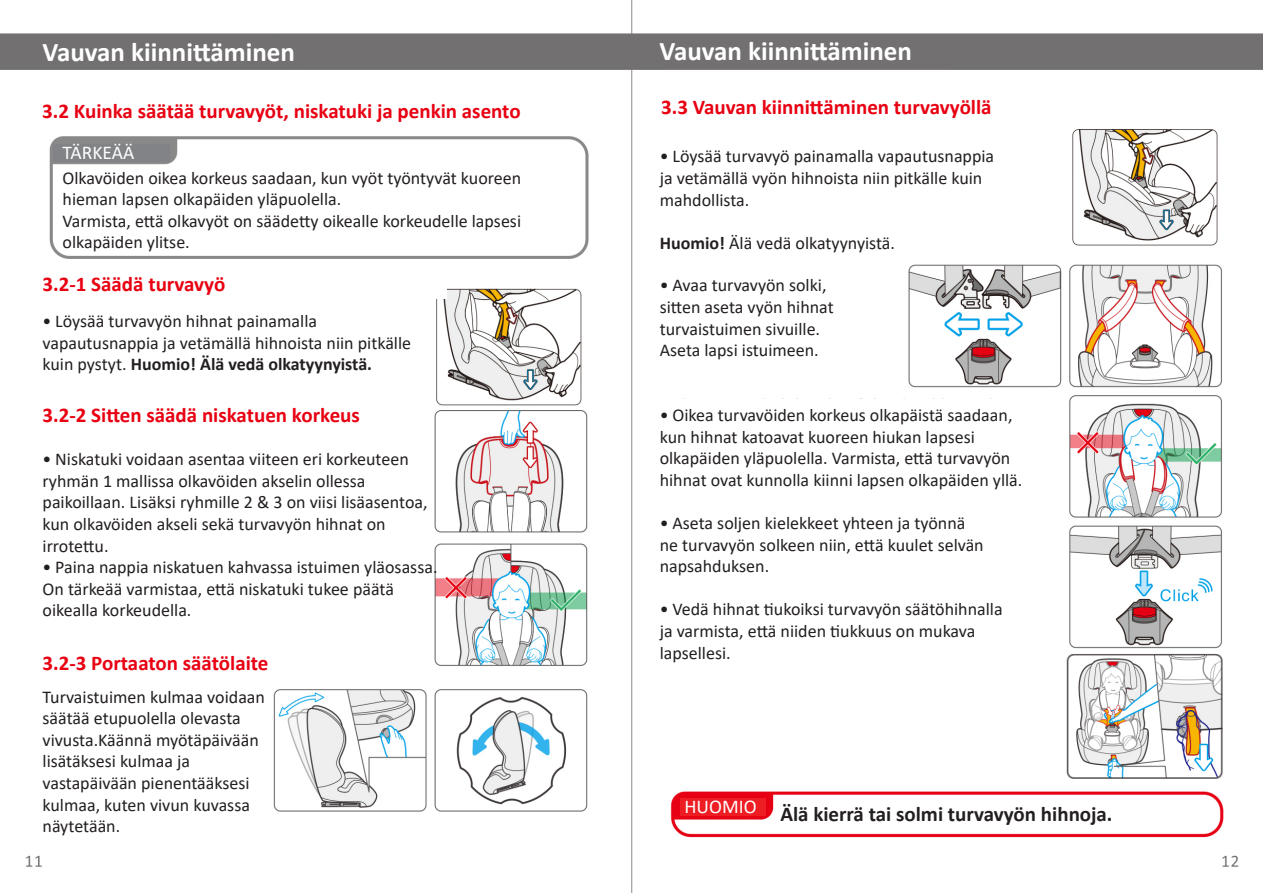
<style>
.page{position:relative;width:1263px;height:893px;background:#fff}
.page>*{position:absolute;margin:0;border:0;box-sizing:border-box;transform-origin:0 0}
.t1{font:700 27px "Calibri";color:#fff}
.t2{font:700 21px "Calibri";color:#e80012}
.t3{font:700 21px "Calibri";color:#231f20}
.t4{font:19.5px "Calibri";color:#fff}
.t5{font:18px/21.6px "Calibri";color:#231f20}
.s1{font-weight:700}
</style>
<div class="page">
<img style="left:0;top:0;width:1263px;height:893px">
<div style="left:43px;top:40px;width:266px;height:26px;background:#727071"></div>
<div style="left:664px;top:37px;width:285px;height:32px;background:#727071"></div>
<div style="left:680px;top:799px;width:86px;height:17px;background:#ee1d23"></div>
<div style="left:53px;top:144px;width:117px;height:17px;background:#818386"></div>
<div style="left:661px;top:99px;width:405px;height:26px;background:#fff"></div>
<div style="left:42px;top:97px;width:560px;height:32px;background:#fff"></div>
<div style="left:43px;top:273px;width:404px;height:26px;background:#fff"></div>
<div style="left:43px;top:403px;width:379px;height:26px;background:#fff"></div>
<div style="left:43px;top:660px;width:335px;height:26px;background:#fff"></div>
<div style="left:43px;top:688px;width:225px;height:162px;background:#fff"></div>
<div style="left:653px;top:399px;width:404px;height:330px;background:#fff"></div>
<div style="left:653px;top:264px;width:244px;height:105px;background:#fff"></div>
<div style="left:653px;top:131px;width:404px;height:105px;background:#fff"></div>
<div style="left:780px;top:798px;width:405px;height:27px;background:#fff"></div>
<div style="left:36px;top:429px;width:386px;height:217px;background:#fff"></div>
<div style="left:36px;top:305px;width:386px;height:90px;background:#fff"></div>
<div style="left:184px;top:149px;width:393px;height:100px;background:#fff"></div>
<div style="left:63px;top:170px;width:147px;height:79px;background:#fff"></div>
<p class="t1" style="left:43px;top:33px;width:254px">Vauvan kiinnittäminen</p>
<p class="t1" style="left:659px;top:32px;width:254px">Vauvan kiinnittäminen</p>
<p class="t2" style="left:42px;top:96px;width:480px">3.2 Kuinka säätää turvavyöt, niskatuki ja penkin asento</p>
<p class="t2" style="left:661px;top:92px;width:332px">3.3 Vauvan kiinnittäminen turvavyöllä</p>
<p class="t4" style="left:63px;top:139px;width:73px">TÄRKEÄÄ</p>
<p class="t5" style="left:63px;top:166px;width:460px">Olkavöiden oikea korkeus saadaan, kun vyöt työntyvät kuoreen hieman lapsen olkapäiden yläpuolella.</p>
<p class="t5" style="left:63px;top:210px;width:460px">Varmista, että olkavyöt on säädetty oikealle korkeudelle lapsesi olkapäiden ylitse.</p>
<p class="t2" style="left:43px;top:269px;width:184px">3.2-1 Säädä turvavyö</p>
<p class="t5" style="left:43px;top:310px;width:370px">• Löysää turvavyön hihnat painamalla vapautusnappia ja vetämällä hihnoista niin pitkälle kuin pystyt. <span class="s1">Huomio! Älä vedä olkatyynyistä.</span></p>
<p class="t2" style="left:43px;top:400px;width:319px">3.2-2 Sitten säädä niskatuen korkeus</p>
<p class="t5" style="left:43px;top:448px;width:387px">• Niskatuki voidaan asentaa viiteen eri korkeuteen ryhmän 1 mallissa olkavöiden akselin ollessa paikoillaan. Lisäksi ryhmille 2 &amp; 3 on viisi lisäasentoa, kun olkavöiden akseli sekä turvavyön hihnat on irrotettu.</p>
<p class="t5" style="left:43px;top:556px;width:396px">• Paina nappia niskatuen kahvassa istuimen yläosassa.<br>On tärkeää varmistaa, että niskatuki tukee päätä oikealla korkeudella.</p>
<p class="t2" style="left:43px;top:649px;width:227px">3.2-3 Portaaton säätölaite</p>
<p class="t5" style="left:43px;top:685px;width:224px">Turvaistuimen kulmaa voidaan säätää etupuolella olevasta vivusta.Käännä myötäpäivään lisätäksesi kulmaa ja vastapäivään pienentääksesi kulmaa, kuten vivun kuvassa näytetään.</p>
<p class="t5" style="left:660px;top:145px;width:336px">• Löysää turvavyö painamalla vapautusnappia ja vetämällä vyön hihnoista niin pitkälle kuin mahdollista.</p>
<p class="t5" style="left:660px;top:231px;width:237px"><span class="s1">Huomio!</span> Älä vedä olkatyynyistä.</p>
<p class="t5" style="left:660px;top:274px;width:176px">• Avaa turvavyön solki, sitten aseta vyön hihnat turvaistuimen sivuille.<br>Aseta lapsi istuimeen.</p>
<p class="t5" style="left:660px;top:404px;width:364px">• Oikea turvavöiden korkeus olkapäistä saadaan, kun hihnat katoavat kuoreen hiukan lapsesi olkapäiden yläpuolella. Varmista, että turvavyön hihnat ovat kunnolla kiinni lapsen olkapäiden yllä.</p>
<p class="t5" style="left:660px;top:512px;width:326px">• Aseta soljen kielekkeet yhteen ja työnnä ne turvavyön solkeen niin, että kuulet selvän napsahduksen.</p>
<p class="t5" style="left:660px;top:598px;width:344px">• Vedä hihnat tiukoiksi turvavyön säätöhihnalla ja varmista, että niiden tiukkuus on mukava lapsellesi.</p>
<p class="t4" style="left:684px;top:793px;width:74px">HUOMIO</p>
<p class="t3" style="left:780px;top:799px;width:334px">Älä kierrä tai solmi turvavyön hihnoja.</p>
</div>
